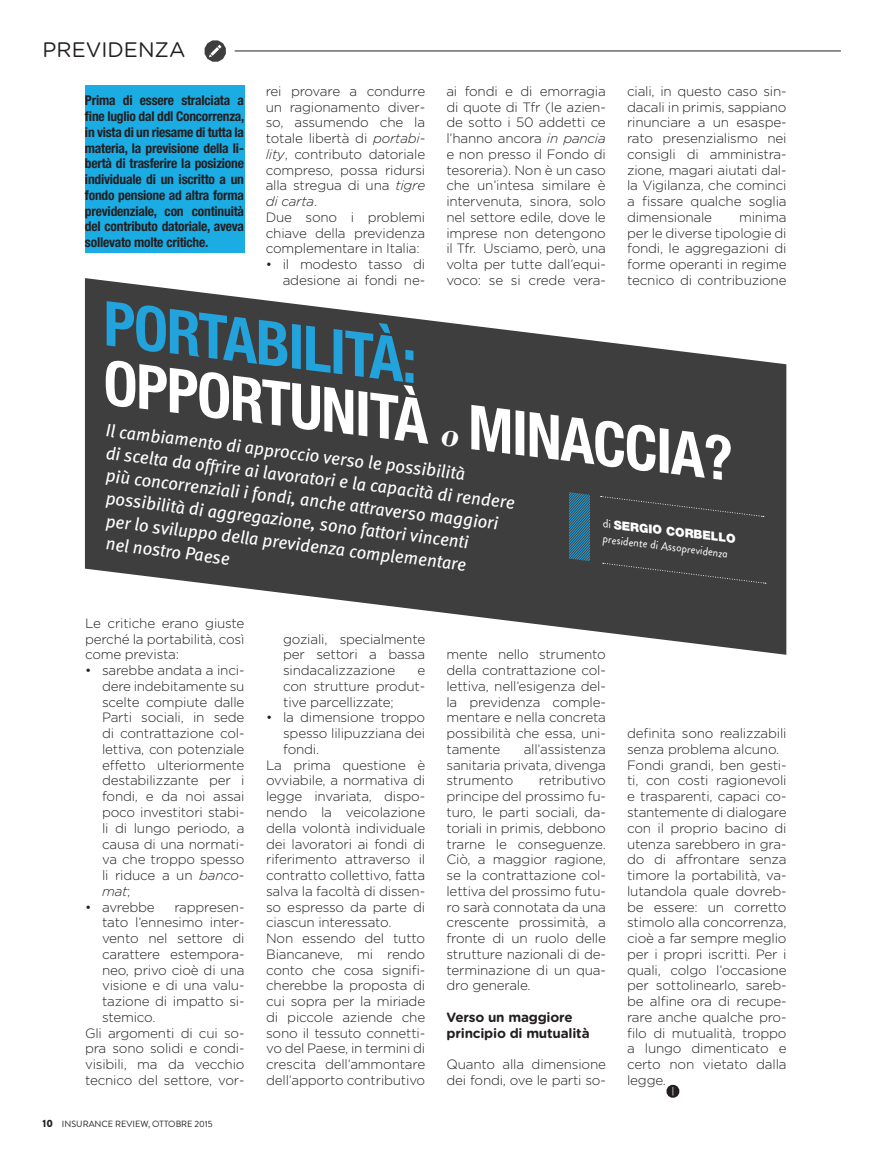
<style>
.page{position:relative;width:893px;height:1170px;background:#fff}
.page>*{position:absolute;margin:0;border:0;box-sizing:border-box;transform-origin:0 0}
.t1{font:700 condensed 61.5px "Helvetica Neue LT Std";color:#fff}
.t2{font:700 condensed 61.5px "Helvetica Neue LT Std";color:#23a3dc}
.t3{font:21px "Gotham Rounded";color:#231f20}
.t4{font:italic 18px/22.5px "Meta";color:#fff}
.t5{font:300 13.5px/15.8px "Gotham Rounded";letter-spacing:-.015em;color:#231f20;text-align:justify}
.t6{font:700 condensed 13.5px/15.8px "Helvetica Neue LT Std";letter-spacing:-.015em;color:#231f20;text-align:justify}
.t7{font:700 13.5px/15.8px "Gotham Rounded";letter-spacing:-.015em;color:#231f20}
.t8{font:italic 12.15px "Brandon Grotesque";color:#fff}
.t9{font:900 12.15px "Helvetica Neue LT Std";color:#fff}
.t10{font:9px "Brandon Grotesque";color:#231f20}
.s1{font-style:italic}
.s2{font-family:"Bodoni BE";font-weight:500;font-style:italic;font-stretch:normal;font-size:36px}
.s3{font-family:"Brandon Grotesque";font-weight:400}
.s4{font-weight:900;font-size:10.5px}
</style>
<div class="page">
<hr style="left:235px;top:51px;width:606px;height:1px;background:#231f20">
<svg style="left:205px;top:40px;width:21px;height:22px"></svg>
<div style="left:85px;top:85px;width:160px;height:167px;background:#1bace3"></div>
<svg style="left:85px;top:278px;width:701px;height:376px;fill:#3e3e3f"></svg>
<div style="left:603px;top:562px;width:163px;height:22px;background:#3e3e3f"></div>
<div style="left:601px;top:496px;width:163px;height:21px;background:#3e3e3f"></div>
<svg style="left:569px;top:492px;width:21px;height:69px"></svg>
<svg style="left:666px;top:1084px;width:13px;height:13px"></svg>
<p class="t3" style="left:43px;top:35px;width:145px">PREVIDENZA</p>
<p class="t6" style="left:85px;top:92px;width:161px">Prima di essere stralciata a fine luglio dal ddl Concorrenza, in vista di un riesame di tutta la materia, la previsione della li&shy;bertà di trasferire la posizione individuale di un iscritto a un fondo pensione ad altra forma previdenziale, con continuità del contributo datoriale, aveva sollevato molte critiche.</p>
<p class="t5" style="left:266px;top:83px;width:161px">rei provare a condurre un ragionamento diver&shy;so, assumendo che la totale libertà di <span class="s1">portabi&shy;lity</span>, contributo datoriale compreso, possa ridursi alla stregua di una <span class="s1">tigre di carta</span>.</p>
<p class="t5" style="left:266px;top:209px;width:161px">Due sono i problemi chiave della previdenza complementare in Italia:</p>
<p class="t5" style="left:266px;top:256px;width:161px;text-align:right">• il modesto tasso di adesione ai fondi ne-</p>
<p class="t5" style="left:446px;top:83px;width:161px">ai fondi e di emorragia di quote di Tfr (le azien&shy;de sotto i 50 addetti ce l’hanno ancora <span class="s1">in pancia </span>e non presso il Fondo di tesoreria). Non è un caso che un’intesa similare è intervenuta, sinora, solo nel settore edile, dove le imprese non detengono il Tfr. Usciamo, però, una volta per tutte dall’equi&shy;voco: se si crede vera-</p>
<p class="t5" style="left:627px;top:83px;width:161px">ciali, in questo caso sin&shy;dacali in primis, sappiano rinunciare a un esaspe&shy;rato presenzialismo nei consigli di amministra&shy;zione, magari aiutati dal&shy;la Vigilanza, che cominci a fissare qualche soglia dimensionale</p>
<p class="t5" style="left:627px;top:209px;width:161px;text-indent:112px">minima per le diverse tipologie di fondi, le aggregazioni di forme operanti in regime tecnico di contribuzione</p>
<p class="t2" style="left:111px;top:286px;width:317px;rotate:7deg">PORTABILITÀ:</p>
<p class="t1" style="left:111px;top:345px;width:635px;rotate:7deg">OPPORTUNITÀ <span class="s2">o</span> MINACCIA?</p>
<p class="t9" style="left:604px;top:515px;width:135px;rotate:7deg"><span class="s3">di</span> SERGIO CORBELLO</p>
<p class="t4" style="left:108px;top:418px;width:363px;rotate:7deg">Il cambiamento di approccio verso le possibilità</p>
<p class="t4" style="left:108px;top:441px;width:413px;rotate:7deg">di scelta da offrire ai lavoratori e la capacità di rendere</p>
<p class="t4" style="left:108px;top:464px;width:397px;rotate:7deg">più concorrenziali i fondi, anche attraverso maggiori possibilità di aggregazione, sono fattori vincenti</p>
<p class="t4" style="left:108px;top:509px;width:365px;rotate:7deg">per lo sviluppo della previdenza complementare</p>
<p class="t8" style="left:604px;top:530px;width:128px;rotate:7deg">presidente di Assoprevidenza</p>
<p class="t4" style="left:108px;top:532px;width:126px;rotate:7deg">nel nostro Paese</p>
<p class="t5" style="left:85px;top:614px;width:161px">Le critiche erano giuste perché la portabilità, così come prevista:</p>
<p class="t5" style="left:102px;top:661px;width:144px;text-indent:-17px">• sarebbe andata a inci&shy;dere indebitamente su scelte compiute dalle Parti sociali, in sede di contrattazione col&shy;lettiva, con potenziale effetto ulteriormente destabilizzante per i fondi, e da noi assai poco investitori stabi&shy;li di lungo periodo, a causa di una normati&shy;va che troppo spesso li riduce a un <span class="s1">banco&shy;mat</span>;</p>
<p class="t5" style="left:85px;top:898px;width:71px">• avrebbe</p>
<p class="t5" style="left:102px;top:898px;width:144px;text-indent:72px">rappresen&shy;tato l’ennesimo inter&shy;vento nel settore di carattere estempora&shy;neo, privo cioè di una visione e di una valu&shy;tazione di impatto si&shy;stemico.</p>
<p class="t5" style="left:85px;top:1024px;width:161px">Gli argomenti di cui so&shy;pra sono solidi e condi&shy;visibili, ma da vecchio tecnico del settore, vor-</p>
<p class="t10" style="left:43px;top:1117px;width:172px"><span class="s4">10</span> INSURANCE REVIEW, OTTOBRE 2015</p>
<p class="t5" style="left:283px;top:630px;width:144px">goziali, specialmente per settori a bassa sindacalizzazione</p>
<p class="t5" style="left:283px;top:661px;width:144px;text-indent:134px">e con strutture produt&shy;tive parcellizzate;</p>
<p class="t5" style="left:283px;top:709px;width:144px;text-indent:-17px">• la dimensione troppo spesso lilipuzziana dei fondi.</p>
<p class="t5" style="left:266px;top:756px;width:161px">La prima questione è ovviabile, a normativa di legge invariata, dispo&shy;nendo la veicolazione della volontà individuale dei lavoratori ai fondi di riferimento attraverso il contratto collettivo, fatta salva la facoltà di dissen&shy;so espresso da parte di ciascun interessato.</p>
<p class="t5" style="left:266px;top:929px;width:161px">Non essendo del tutto Biancaneve, mi rendo conto che cosa signifi&shy;cherebbe la proposta di cui sopra per la miriade di piccole aziende che sono il tessuto connetti&shy;vo del Paese, in termini di crescita dell’ammontare dell’apporto contributivo</p>
<p class="t5" style="left:446px;top:646px;width:161px">mente nello strumento della contrattazione col&shy;lettiva, nell’esigenza del&shy;la previdenza comple&shy;mentare e nella concreta possibilità che essa, uni&shy;tamente</p>
<p class="t5" style="left:446px;top:740px;width:161px;text-indent:77px">all’assistenza sanitaria privata, divenga strumento</p>
<p class="t5" style="left:446px;top:772px;width:161px;text-indent:92px">retributivo principe del prossimo fu&shy;turo, le parti sociali, da&shy;toriali in primis, debbono trarne le conseguenze.<br>Ciò, a maggior ragione, se la contrattazione col&shy;lettiva del prossimo futu&shy;ro sarà connotata da una crescente prossimità, a fronte di un ruolo delle strutture nazionali di de&shy;terminazione di un qua&shy;dro generale.</p>
<p class="t7" style="left:446px;top:1008px;width:145px">Verso un maggiore principio di mutualità</p>
<p class="t5" style="left:446px;top:1055px;width:161px">Quanto alla dimensione dei fondi, ove le parti so-</p>
<p class="t5" style="left:627px;top:724px;width:161px">definita sono realizzabili senza problema alcuno.</p>
<p class="t5" style="left:627px;top:756px;width:161px">Fondi grandi, ben gesti&shy;ti, con costi ragionevoli e trasparenti, capaci co&shy;stantemente di dialogare con il proprio bacino di utenza sarebbero in gra&shy;do di affrontare senza timore la portabilità, va&shy;lutandola quale dovreb&shy;be essere: un corretto stimolo alla concorrenza, cioè a far sempre meglio per i propri iscritti. Per i quali, colgo l’occasione per sottolinearlo, sareb&shy;be alfine ora di recupe&shy;rare anche qualche pro&shy;filo di mutualità, troppo a lungo dimenticato e certo non vietato dalla legge.</p>
</div>
